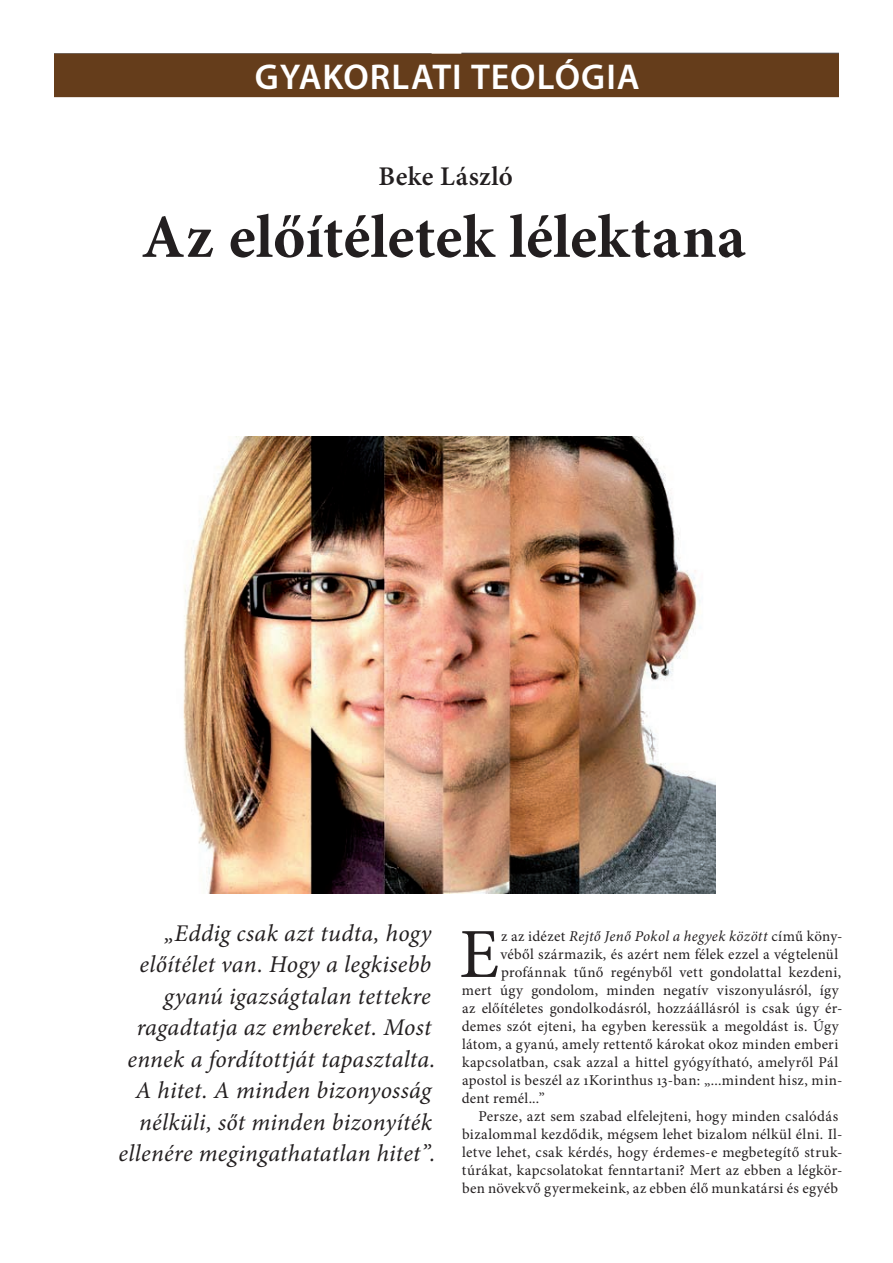
<style>
.page{position:relative;width:893px;height:1263px;background:#fff}
.page>*{position:absolute;margin:0;border:0;box-sizing:border-box;transform-origin:0 0}
.t1{font:70.35px "Minion Pro";color:#231f20}
.t2{font:700 61.5px "Minion Pro";letter-spacing:.005em;color:#231f20}
.t3{font:600 36px "Myriad Pro";letter-spacing:.03em;color:#fff}
.t4{font:600 27px "Minion Pro";letter-spacing:.015em;color:#231f20}
.t5{font:italic 24px/31.5px "Minion Pro";letter-spacing:.01em;color:#231f20;text-align:right}
.t6{font:15px "Minion Pro";letter-spacing:.015em;color:#231f20}
.t7{font:italic 15px "Minion Pro";letter-spacing:.02em;color:#231f20}
.s1{font-style:normal}
</style>
<div class="page">
<hr style="left:461px;top:53px;width:378px;height:1px;background:#231f20">
<img style="left:183px;top:437px;width:533px;height:456px">
<div style="left:54px;top:54px;width:785px;height:43px;background:#653d1b"></div>
<h3 class="t3" style="left:255px;top:54px;width:154px">GYAKORLATI</h3>
<h3 class="t3" style="left:471px;top:54px;width:152px">TEOLÓGIA</h3>
<h3 class="t4" style="left:379px;top:158px;width:136px">Beke László</h3>
<h2 class="t2" style="left:141px;top:194px;width:606px">Az előítéletek lélektana</h2>
<p class="t5" style="left:118px;top:917px;width:319px">„Eddig csak azt tudta, hogy előítélet van. Hogy a legkisebb gyanú igazságtalan tettekre ragadtatja az embereket. Most ennek a fordítottját tapasztalta.<br>A hitet. A minden bizonyosság nélküli, sőt minden bizonyíték ellenére megingathatatlan hitet”.</p>
<h1 class="t1" style="left:459px;top:907px;width:41px">E</h1>
<p class="t7" style="left:501px;top:926px;width:343px"><span class="s1">z az idézet</span> Rejtő Jenő Pokol a hegyek között <span class="s1">című köny-</span></p>
<p class="t6" style="left:500px;top:944px;width:339px">véből származik, és azért nem félek ezzel a végtelenül</p>
<p class="t6" style="left:501px;top:962px;width:342px">profánnak tűnő regényből vett gondolattal kezdeni,</p>
<p class="t6" style="left:462px;top:980px;width:378px">mert úgy gondolom, minden negatív viszonyulásról, így</p>
<p class="t6" style="left:462px;top:998px;width:382px">az előítéletes gondolkodásról, hozzáállásról is csak úgy ér-</p>
<p class="t6" style="left:462px;top:1016px;width:378px">demes szót ejteni, ha egyben keressük a megoldást is. Úgy</p>
<p class="t6" style="left:462px;top:1034px;width:378px">látom, a gyanú, amely rettentő károkat okoz minden emberi</p>
<p class="t6" style="left:462px;top:1052px;width:378px">kapcsolatban, csak azzal a hittel gyógyítható, amelyről Pál</p>
<p class="t6" style="left:462px;top:1070px;width:382px">apostol is beszél az 1Korinthus 13-ban: „...mindent hisz, min-</p>
<p class="t6" style="left:462px;top:1088px;width:85px">dent remél...”</p>
<p class="t6" style="left:479px;top:1106px;width:361px">Persze, azt sem szabad elfelejteni, hogy minden csalódás</p>
<p class="t6" style="left:462px;top:1124px;width:382px">bizalommal kezdődik, mégsem lehet bizalom nélkül élni. Il-</p>
<p class="t6" style="left:462px;top:1142px;width:382px">letve lehet, csak kérdés, hogy érdemes-e megbetegítő struk-</p>
<p class="t6" style="left:462px;top:1160px;width:382px">túrákat, kapcsolatokat fenntartani? Mert az ebben a légkör-</p>
<p class="t6" style="left:462px;top:1178px;width:377px">ben növekvő gyermekeink, az ebben élő munkatársi és egyéb</p>
</div>
